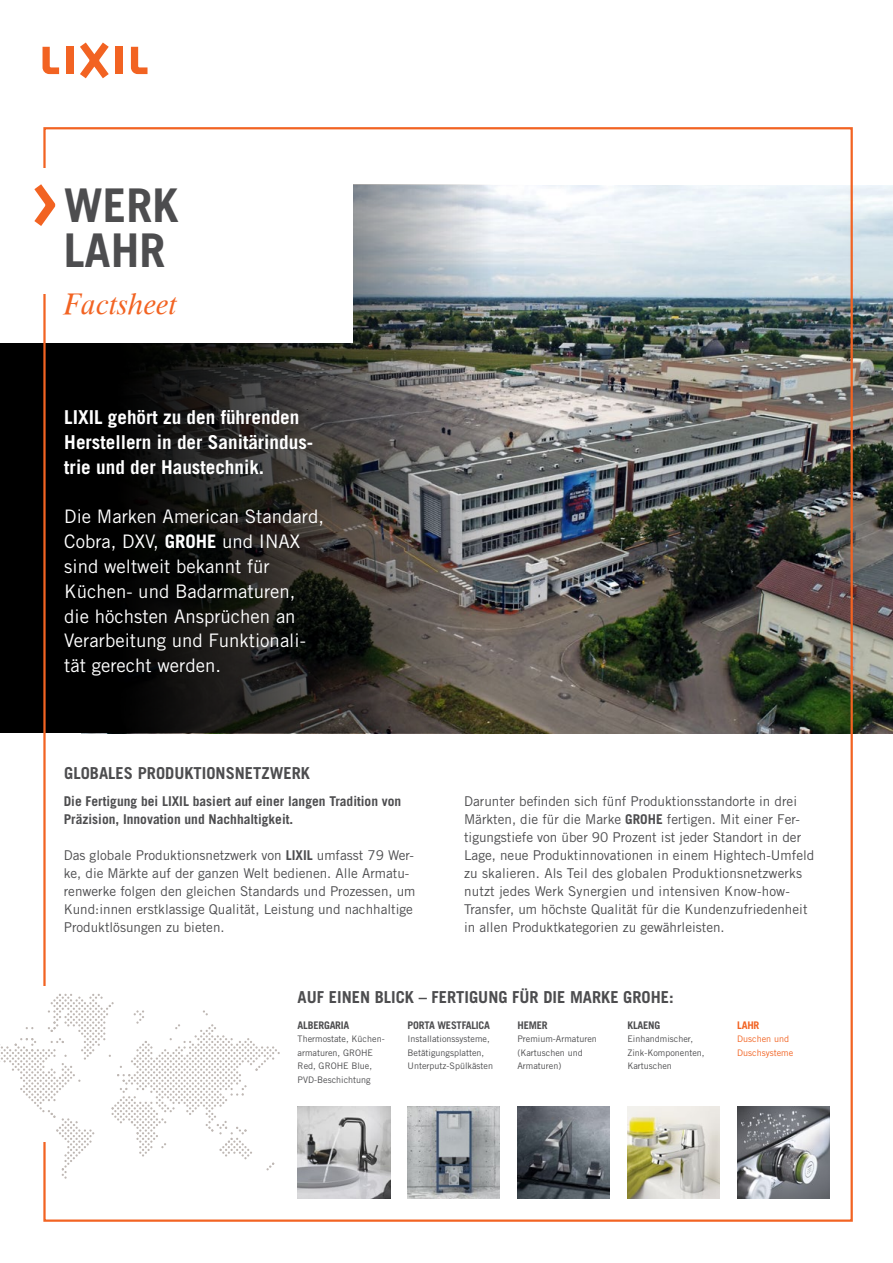
<style>
.page{position:relative;width:893px;height:1263px;background:#fff}
.page>*{position:absolute;margin:0;border:0;box-sizing:border-box;transform-origin:0 0}
.t1{font:700 46.5px/45px "Trade Gothic";color:#4d4d4f}
.t2{font:italic 29.1px "Tiempo";color:#f26322}
.t3{font:700 19.2px/24.9px "Trade Gothic";color:#fff}
.t4{font:18.6px/24.9px "Trade Gothic";color:#fff}
.t5{font:700 16.5px "Trade Gothic";color:#4d4d4f}
.t6{font:13.5px/18px "Trade Gothic";color:#4d4d4f}
.t7{font:700 13.5px/18px "Trade Gothic";color:#4d4d4f}
.t8{font:700 10.5px "Trade Gothic";letter-spacing:-.02em;color:#4d4d4f}
.t9{font:700 10.5px "Trade Gothic";color:#f26322}
.t10{font:9px/13.5px "Trade Gothic";color:#4d4d4f}
.t11{font:9px/13.5px "Trade Gothic";color:#f26322}
.s1{font-weight:700}
</style>
<div class="page">
<img style="left:524px;top:185px;width:369px;height:548px">
<svg style="left:0;top:184px;width:524px;height:549px;background:#3b3a37"></svg>
<div style="left:0;top:74px;width:352px;height:268px;background:#fff"></div>
<img style="left:737px;top:1107px;width:92px;height:92px">
<img style="left:298px;top:1107px;width:92px;height:92px">
<img style="left:517px;top:1107px;width:92px;height:92px">
<img style="left:627px;top:1107px;width:92px;height:92px">
<img style="left:408px;top:1107px;width:91px;height:92px">
<svg style="left:43px;top:47px;width:16px;height:27px"></svg>
<svg style="left:131px;top:47px;width:16px;height:27px"></svg>
<div style="left:66px;top:47px;width:8px;height:27px;background:#f26322"></div>
<svg style="left:80px;top:43px;width:29px;height:35px"></svg>
<div style="left:115px;top:47px;width:7px;height:27px;background:#f26322"></div>
<svg style="left:0;top:993px;width:280px;height:186px"></svg>
<svg style="left:34px;top:184px;width:21px;height:42px"></svg>
<h1 class="t1" style="left:64px;top:182px;width:116px">WERK<br>LAHR</h1>
<h2 class="t2" style="left:64px;top:287px;width:115px">Factsheet</h2>
<h3 class="t3" style="left:64px;top:404px;width:250px">LIXIL gehört zu den führenden<br>Herstellern in der Sanitärindus&shy;trie und der Haustechnik.</h3>
<h3 class="t4" style="left:64px;top:504px;width:261px">Die Marken American Standard,<br>Cobra, DXV, <span class="s1">GROHE</span> und INAX sind weltweit bekannt für<br>Küchen- und Badarmaturen, die höchsten Ansprüchen an<br>Verarbeitung und Funktionali&shy;tät gerecht werden.</h3>
<p class="t5" style="left:64px;top:763px;width:247px">GLOBALES PRODUKTIONSNETZWERK</p>
<p class="t7" style="left:64px;top:791px;width:339px">Die Fertigung bei LIXIL basiert auf einer langen Tradition von<br>Präzision, Innovation und Nachhaltigkeit.</p>
<p class="t6" style="left:64px;top:845px;width:353px">Das globale Produktionsnetzwerk von <span class="s1">LIXIL</span> umfasst 79 Wer&shy;ke, die Märkte auf der ganzen Welt bedienen. Alle Armatu&shy;renwerke folgen den gleichen Standards und Prozessen, um Kund:innen erstklassige Qualität, Leistung und nachhaltige Produktlösungen zu bieten.</p>
<p class="t6" style="left:464px;top:791px;width:352px">Darunter befinden sich fünf Produktionsstandorte in drei Märkten, die für die Marke <span class="s1">GROHE</span> fertigen. Mit einer Fer&shy;tigungstiefe von über 90 Prozent ist jeder Standort in der Lage, neue Produktinnovationen in einem Hightech-Umfeld zu skalieren. Als Teil des globalen Produktionsnetzwerks nutzt jedes Werk Synergien und intensiven Know-how-Transfer, um höchste Qualität für die Kundenzufriedenheit in allen Produktkategorien zu gewährleisten.</p>
<p class="t5" style="left:298px;top:987px;width:377px">AUF EINEN BLICK – FERTIGUNG FÜR DIE MARKE GROHE:</p>
<p class="t8" style="left:298px;top:1019px;width:53px">ALBERGARIA</p>
<p class="t10" style="left:298px;top:1032px;width:88px">Thermostate, Küchen&shy;armaturen, GROHE<br>Red, GROHE Blue,<br>PVD-Beschichtung</p>
<p class="t8" style="left:408px;top:1019px;width:84px">PORTA WESTFALICA</p>
<p class="t10" style="left:408px;top:1032px;width:87px">Installationssysteme,<br>Betätigungsplatten,<br>Unterputz-Spülkästen</p>
<p class="t8" style="left:517px;top:1019px;width:32px">HEMER</p>
<p class="t10" style="left:517px;top:1032px;width:81px">Premium-Armaturen (Kartuschen und<br>Armaturen)</p>
<p class="t8" style="left:627px;top:1019px;width:34px">KLAENG</p>
<p class="t10" style="left:627px;top:1032px;width:79px">Einhandmischer,<br>Zink-Komponenten,<br>Kartuschen</p>
<p class="t9" style="left:737px;top:1019px;width:24px">LAHR</p>
<p class="t11" style="left:737px;top:1032px;width:57px">Duschen und<br>Duschsysteme</p>
</div>
